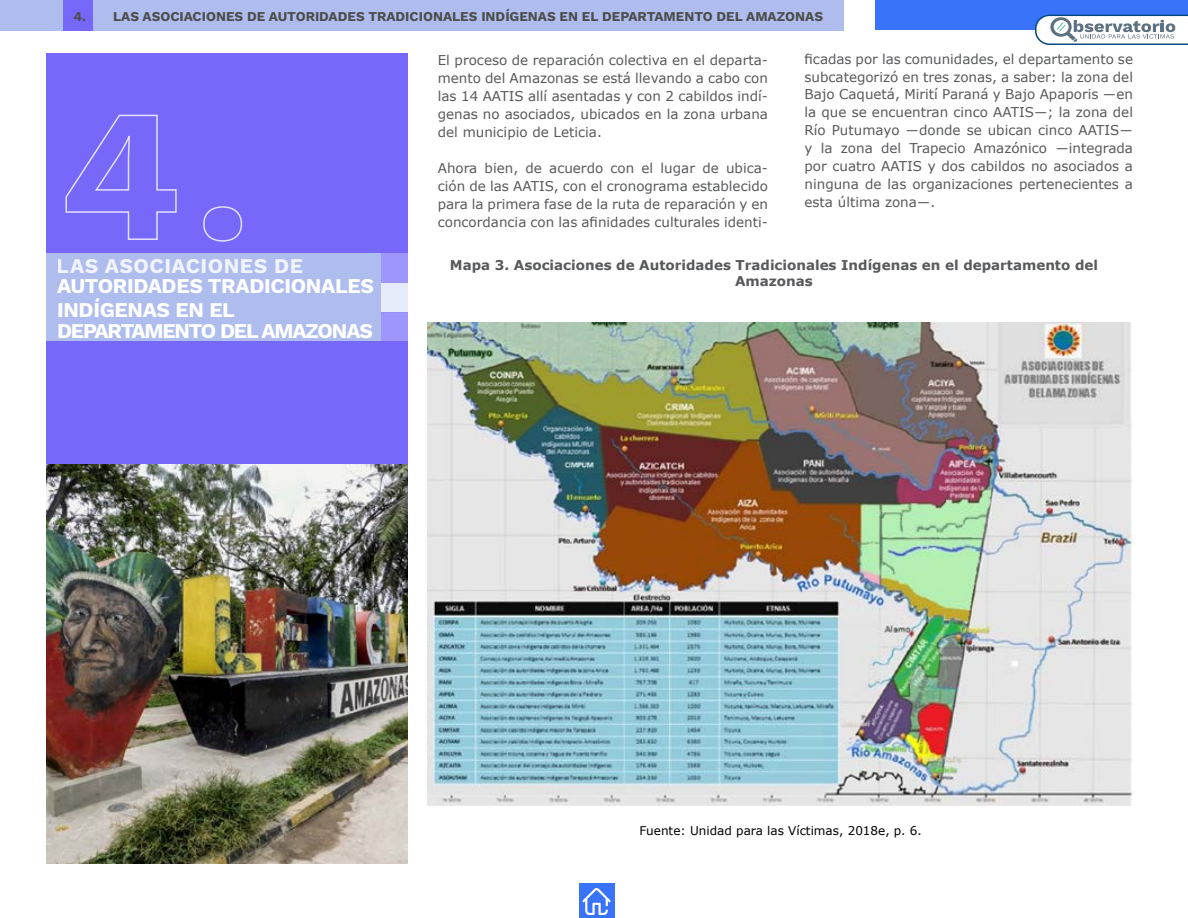
<style>
.page{position:relative;width:1188px;height:918px;background:#fff}
.page>*{position:absolute;margin:0;border:0;box-sizing:border-box;transform-origin:0 0}
.t1{font:700 21px/20.2px "Work Sans";letter-spacing:-.015em;color:#fff}
.t2{font:700 21px/21px "Work Sans";letter-spacing:-.055em;color:#fff}
.t3{font:13.5px/18px "Verdana";color:#58595b;text-align:justify}
.t4{font:700 13.5px/16.2px "Verdana";color:#58595b;text-align:center}
.t5{font:700 13.5px "Work Sans";color:#4d4d4d}
.t6{font:12px "Verdana";color:#000}
</style>
<div class="page">
<div style="left:0;top:0;width:1188px;height:30px;background:#3873fa"></div>
<svg style="left:1035px;top:15px;width:153px;height:30px"></svg>
<div style="left:579px;top:884px;width:36px;height:34px;background:#3873fa"></div>
<svg style="left:582px;top:888px;width:29px;height:27px"></svg>
<div style="left:0;top:0;width:844px;height:30px;background:#aebded"></div>
<div style="left:63px;top:0;width:30px;height:30px;background:#7669fa"></div>
<div style="left:845px;top:0;width:30px;height:30px;background:#fff"></div>
<div style="left:47px;top:239px;width:334px;height:104px;background:#aebded"></div>
<div style="left:47px;top:53px;width:361px;height:200px;background:#7669fa"></div>
<div style="left:381px;top:253px;width:27px;height:30px;background:#9f96fb"></div>
<svg style="left:65px;top:114px;width:112px;height:126px"></svg>
<div style="left:203px;top:206px;width:39px;height:36px;border:2px solid #fff;border-radius:50%"></div>
<div style="left:381px;top:283px;width:27px;height:30px;background:#e6ebf9"></div>
<div style="left:381px;top:312px;width:27px;height:30px;background:#9f96fb"></div>
<div style="left:47px;top:341px;width:361px;height:123px;background:#7669fa"></div>
<img style="left:46px;top:464px;width:362px;height:399px">
<img style="left:428px;top:323px;width:706px;height:483px">
<p class="t5" style="left:74px;top:9px;width:751px">4. LAS ASOCIACIONES DE AUTORIDADES TRADICIONALES INDÍGENAS EN EL DEPARTAMENTO DEL AMAZONAS</p>
<p class="t3" style="left:805px;top:49px;width:330px">ficadas por las comunidades, el departamento se subcategorizó en tres zonas, a saber: la zona del Bajo Caquetá, Mirití Paraná y Bajo Apaporis ―en la que se encuentran cinco AATIS―; la zona del Río Putumayo ―donde se ubican cinco AATIS― y la zona del Trapecio Amazónico ―integrada por cuatro AATIS y dos cabildos no asociados a ninguna de las organizaciones pertenecientes a esta última zona―.</p>
<p class="t3" style="left:438px;top:51px;width:332px">El proceso de reparación colectiva en el departa&shy;mento del Amazonas se está llevando a cabo con las 14 AATIS allí asentadas y con 2 cabildos indí&shy;genas no asociados, ubicados en la zona urbana del municipio de Leticia.</p>
<p class="t3" style="left:438px;top:159px;width:332px">Ahora bien, de acuerdo con el lugar de ubica&shy;ción de las AATIS, con el cronograma establecido para la primera fase de la ruta de reparación y en concordancia con las afinidades culturales identi-</p>
<h1 class="t1" style="left:57px;top:257px;width:319px">LAS ASOCIACIONES DE<br>AUTORIDADES TRADICIONALES</h1>
<h1 class="t2" style="left:57px;top:301px;width:317px">INDÍGENAS EN EL<br>DEPARTAMENTO DEL AMAZONAS</h1>
<p class="t4" style="left:450px;top:257px;width:650px">Mapa 3. Asociaciones de Autoridades Tradicionales Indígenas en el departamento del<br>Amazonas</p>
<p class="t6" style="left:639px;top:823px;width:284px">Fuente: Unidad para las Víctimas, 2018e, p. 6.</p>
</div>
